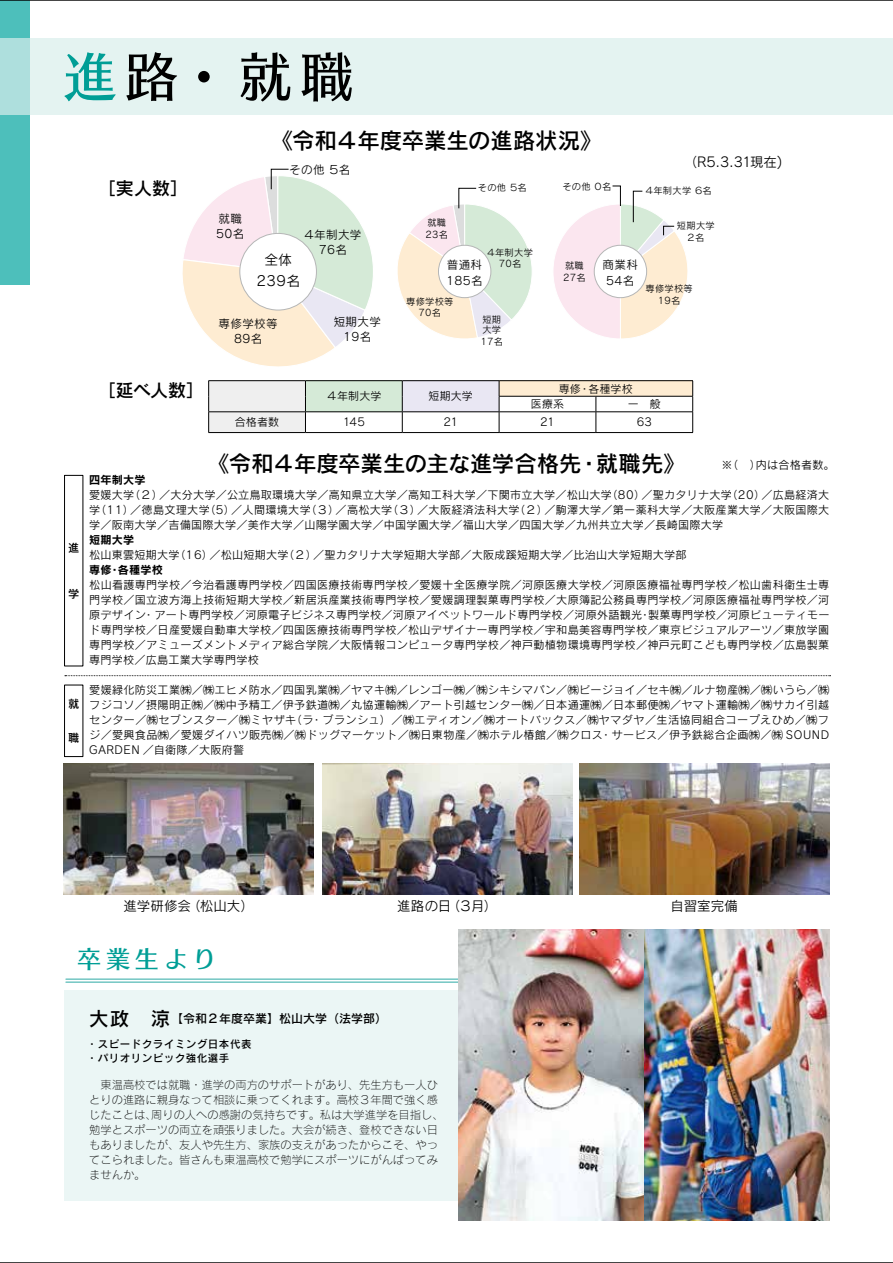
<style>
.page{position:relative;width:893px;height:1263px;background:#fff}
.page>*{position:absolute;margin:0;border:0;box-sizing:border-box;transform-origin:0 0}
.t1{font:52.5px "Skip Pro D";color:#000}
.t2{font:24px "Skip Pro D";letter-spacing:.2em;color:#009e96}
.t3{font:22.5px "Rodin Pro DB";letter-spacing:-.01em;color:#000}
.t4{font:18px "Rodin Pro DB";letter-spacing:.005em;color:#000}
.t5{font:13.8px/20.9px "Rodin Pro M";letter-spacing:.03em;color:#000;text-align:center}
.t6{font:13.5px "Rodin Pro M";letter-spacing:-.005em;color:#000}
.t7{font:12px "Rodin Pro DB";color:#000}
.t8{font:11.55px/15px "Rodin Pro M";letter-spacing:.03em;color:#000;text-align:center}
.t9{font:11.25px/15px "Rodin Pro L";color:#000}
.t10{font:11.25px "Rodin Pro DB";color:#000}
.t11{font:11.1px/15px "Rodin Pro M";letter-spacing:.02em;color:#000;text-align:justify}
.t12{font:11.1px "Rodin Pro B";letter-spacing:.02em;color:#000}
.t13{font:10.95px/15.6px "Rodin Pro M";letter-spacing:.01em;color:#000}
.t14{font:10.5px/13.5px "Rodin Pro DB";letter-spacing:.05em;color:#000}
.t15{font:9.3px/11.6px "Rodin Pro M";letter-spacing:.03em;color:#000;text-align:center}
.s1{color:#009e96}
.s2{font-size:19.5px}
</style>
<div class="page">
<img style="left:0;top:0;width:893px;height:1263px">
<h1 class="t1" style="left:64px;top:35px;width:291px"><span class="s1">進</span>路・就職</h1>
<h3 class="t3" style="left:271px;top:126px;width:333px">《令和４年度卒業生の進路状況》</h3>
<h3 class="t4" style="left:98px;top:176px;width:92px">［実人数］</h3>
<p class="t8" style="left:289px;top:161px;width:63px">その他 ５名</p>
<p class="t15" style="left:562px;top:180px;width:50px">その他 ０名</p>
<p class="t15" style="left:478px;top:182px;width:50px">その他 ５名</p>
<p class="t8" style="left:216px;top:211px;width:30px;text-align:left">就職<br>50名</p>
<p class="t15" style="left:426px;top:217px;width:24px;text-align:left">就職<br>23名</p>
<p class="t8" style="left:303px;top:227px;width:60px">４年制大学<br>76名</p>
<p class="t15" style="left:486px;top:246px;width:48px">４年制大学<br>70名</p>
<p class="t5" style="left:256px;top:249px;width:45px">全体<br>239名</p>
<p class="t8" style="left:446px;top:256px;width:38px;line-height:16.2px;text-align:left">普通科<br>185名</p>
<p class="t15" style="left:406px;top:295px;width:49px">専修学校等<br>70名</p>
<p class="t15" style="left:482px;top:314px;width:20px;line-height:10.4px;text-align:left">短期大学</p>
<p class="t15" style="left:480px;top:335px;width:24px">17名</p>
<p class="t8" style="left:219px;top:315px;width:61px">専修学校等<br>89名</p>
<p class="t8" style="left:334px;top:314px;width:49px">短期大学<br>19名</p>
<p class="t15" style="left:563px;top:260px;width:24px;text-align:left">就職<br>27名</p>
<p class="t8" style="left:603px;top:256px;width:37px;line-height:16.2px">商業科<br>54名</p>
<p class="t6" style="left:684px;top:153px;width:100px">（R5.3.31現在)</p>
<p class="t15" style="left:645px;top:184px;width:69px">４年制大学 ６名</p>
<p class="t15" style="left:677px;top:220px;width:39px">短期大学<br>２名</p>
<p class="t15" style="left:645px;top:283px;width:49px">専修学校等<br>19名</p>
<p class="t10" style="left:68px;top:540px;width:12px">進</p>
<p class="t10" style="left:68px;top:586px;width:12px">学</p>
<p class="t10" style="left:68px;top:696px;width:12px">就</p>
<p class="t10" style="left:68px;top:731px;width:12px">職</p>
<h3 class="t4" style="left:98px;top:378px;width:108px">［延べ人数］</h3>
<p class="t13" style="left:326px;top:388px;width:57px">４年制大学</p>
<p class="t13" style="left:428px;top:388px;width:46px">短期大学</p>
<p class="t13" style="left:531px;top:380px;width:104px;text-indent:28px">専修・各種学校医療系</p>
<p class="t13" style="left:628px;top:396px;width:34px">一　般</p>
<p class="t13" style="left:235px;top:414px;width:46px">合格者数</p>
<p class="t13" style="left:343px;top:414px;width:24px">145</p>
<p class="t13" style="left:443px;top:414px;width:16px">21</p>
<p class="t13" style="left:540px;top:414px;width:16px">21</p>
<p class="t13" style="left:637px;top:414px;width:17px">63</p>
<h3 class="t3" style="left:207px;top:449px;width:480px">《令和４年度卒業生の主な進学合格先・就職先》</h3>
<p class="t11" style="left:721px;top:457px;width:115px">※（　）内は合格者数。</p>
<p class="t12" style="left:89px;top:472px;width:58px">四年制大学</p>
<p class="t11" style="left:89px;top:487px;width:742px">愛媛大学（２）／大分大学／公立鳥取環境大学／高知県立大学／高知工科大学／下関市立大学／松山大学（80）／聖カタリナ大学（20）／広島経済大学（11）／徳島文理大学（5）／人間環境大学（３）／高松大学（３）／大阪経済法科大学（２）／駒澤大学／第一薬科大学／大阪産業大学／大阪国際大学／阪南大学／吉備国際大学／美作大学／山陽学園大学／中国学園大学／福山大学／四国大学／九州共立大学／長崎国際大学</p>
<p class="t12" style="left:89px;top:532px;width:47px">短期大学</p>
<p class="t11" style="left:89px;top:547px;width:599px">松山東雲短期大学（16）／松山短期大学（２）／聖カタリナ大学短期大学部／大阪成蹊短期大学／比治山大学短期大学部</p>
<p class="t12" style="left:89px;top:562px;width:75px">専修・各種学校</p>
<p class="t11" style="left:89px;top:577px;width:742px">松山看護専門学校／今治看護専門学校／四国医療技術専門学校／愛媛十全医療学院／河原医療大学校／河原医療福祉専門学校／松山歯科衛生士専門学校／国立波方海上技術短期大学校／新居浜産業技術専門学校／愛媛調理製菓専門学校／大原簿記公務員専門学校／河原医療福祉専門学校／河原デザイン・アート専門学校／河原電子ビジネス専門学校／河原アイペットワールド専門学校／河原外語観光・製菓専門学校／河原ビューティモード専門学校／日産愛媛自動車大学校／四国医療技術専門学校／松山デザイナー専門学校／宇和島美容専門学校／東京ビジュアルアーツ／東放学園専門学校／アミューズメントメディア総合学院／大阪情報コンピュータ専門学校／神戸動植物環境専門学校／神戸元町こども専門学校／広島製菓専門学校／広島工業大学専門学校</p>
<p class="t11" style="left:89px;top:682px;width:741px">愛媛緑化防災工業㈱／㈱エヒメ防水／四国乳業㈱／ヤマキ㈱／レンゴー㈱／㈱シキシマパン／㈱ビージョイ／セキ㈱／ルナ物産㈱／㈱いうら／㈱フジコソ／摂陽明正㈱／㈱中予精工／伊予鉄道㈱／丸協運輸㈱／アート引越センター㈱／日本通運㈱／日本郵便㈱／ヤマト運輸㈱／㈱サカイ引越センター／㈱セブンスター／㈱ミヤザキ（ラ・ブランシュ）／㈱エディオン／㈱オートバックス／㈱ヤマダヤ／生活協同組合コープえひめ／㈱フジ／愛興食品㈱／愛媛ダイハツ販売㈱／㈱ドッグマーケット／㈱日東物産／㈱ホテル椿館／㈱クロス・サービス／伊予鉄総合企画㈱／㈱ SOUND GARDEN ／自衛隊／大阪府警</p>
<p class="t6" style="left:124px;top:897px;width:132px">進学研修会（松山大）</p>
<p class="t6" style="left:397px;top:897px;width:102px">進路の日（３月）</p>
<p class="t6" style="left:671px;top:897px;width:69px">自習室完備</p>
<h2 class="t2" style="left:77px;top:940px;width:141px">卒業生より</h2>
<p class="t7" style="left:89px;top:1010px;width:299px"><span class="s2">大政　涼</span>【令和２年度卒業】松山大学（法学部）</p>
<p class="t14" style="left:87px;top:1037px;width:166px">・スピードクライミング日本代表・パリオリンピック強化選手</p>
<p class="t9" style="left:89px;top:1077px;width:356px">　東温高校では就職・進学の両方のサポートがあり、先生方も一人ひとりの進路に親身なって相談に乗ってくれます。高校３年間で強く感じたことは、周りの人への感謝の気持ちです。私は大学進学を目指し、勉学とスポーツの両立を頑張りました。大会が続き、登校できない日もありましたが、友人や先生方、家族の支えがあったからこそ、やってこられました。皆さんも東温高校で勉学にスポーツにがんばってみませんか。</p>
</div>
